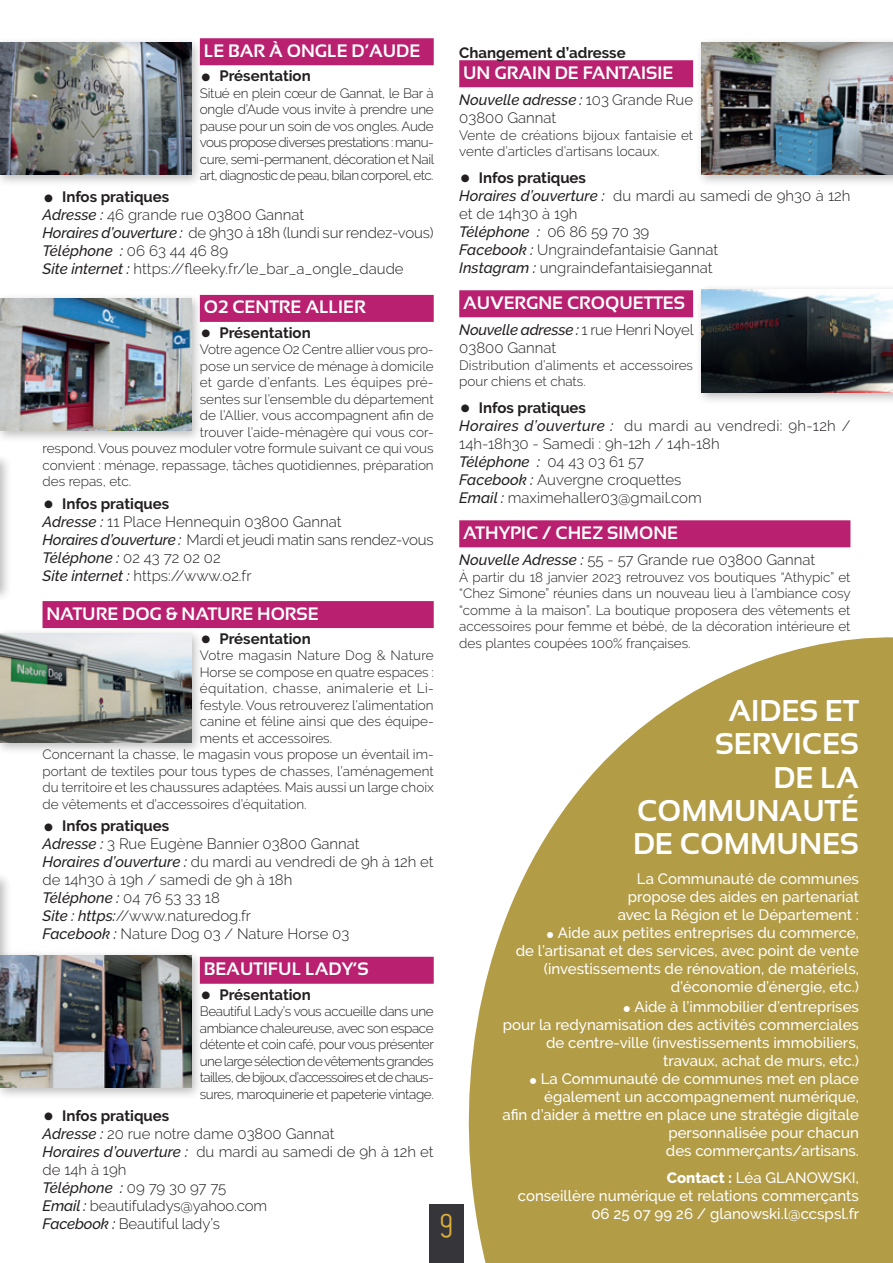
<style>
.page{position:relative;width:893px;height:1263px;background:#fff}
.page>*{position:absolute;margin:0;border:0;box-sizing:border-box;transform-origin:0 0}
.t1{font:700 30px/33px "Sansation";color:#fff;text-align:right}
.t2{font:30px "Thruster";color:#dcaf39}
.t3{font:700 18px "Sansation";color:#fff}
.t4{font:300 15px/18px "Raleway";color:#231f20}
.t5{font:500 15px/18px "Raleway";color:#fff;text-align:right}
.t6{font:700 15px "Raleway";color:#231f20}
.t7{font:300 13.5px/16.5px "Raleway";color:#231f20;text-align:justify}
.t8{font:300 13.5px "Raleway";letter-spacing:.025em;color:#231f20}
.s1{font-weight:900;font-size:33px}
.s2{font-weight:700}
.s3{font-weight:500;font-style:italic}
.s4{font-weight:900;font-size:25.5px}
.s5{font-weight:800}
</style>
<div class="page">
<div style="left:429px;top:1204px;width:34px;height:59px;background:#363539"></div>
<div style="left:0;top:452px;width:12px;height:150px;background:#231f20;opacity:.3"></div>
<div style="left:0;top:37px;width:204px;height:150px;background:#231f20;opacity:.3"></div>
<img style="left:0;top:43px;width:191px;height:131px">
<div style="left:0;top:293px;width:204px;height:150px;background:#231f20;opacity:.3"></div>
<img style="left:0;top:299px;width:191px;height:132px">
<div style="left:696px;top:37px;width:197px;height:150px;background:#231f20;opacity:.3"></div>
<img style="left:702px;top:43px;width:191px;height:131px">
<div style="left:696px;top:284px;width:197px;height:121px;background:#231f20;opacity:.3"></div>
<img style="left:702px;top:290px;width:191px;height:102px">
<div style="left:0;top:628px;width:204px;height:126px;background:#231f20;opacity:.3"></div>
<img style="left:0;top:634px;width:191px;height:108px">
<div style="left:0;top:950px;width:204px;height:150px;background:#231f20;opacity:.3"></div>
<img style="left:0;top:956px;width:191px;height:131px">
<div style="left:0;top:872px;width:12px;height:150px;background:#231f20;opacity:.3"></div>
<img style="left:0;top:878px;width:1px;height:132px">
<div style="left:200px;top:38px;width:234px;height:27px;background:#b92070"></div>
<div style="left:200px;top:295px;width:234px;height:27px;background:#b92070"></div>
<div style="left:43px;top:601px;width:391px;height:27px;background:#b92070"></div>
<div style="left:200px;top:957px;width:234px;height:27px;background:#b92070"></div>
<div style="left:459px;top:60px;width:234px;height:27px;background:#b92070"></div>
<div style="left:459px;top:290px;width:234px;height:27px;background:#b92070"></div>
<div style="left:459px;top:520px;width:391px;height:27px;background:#b92070"></div>
<svg style="left:463px;top:637px;width:430px;height:626px;fill:#b29c46"></svg>
<h2 class="t3" style="left:204px;top:40px;width:218px">LE BAR À ONGLE D’AUDE</h2>
<p class="t6" style="left:200px;top:67px;width:112px"><span class="s1">•</span> Présentation</p>
<p class="t7" style="left:200px;top:85px;width:236px">Situé en plein cœur de Gannat, le Bar à ongle d’Aude vous invite à prendre une pause pour un soin de vos ongles. Aude vous propose diverses prestations : manu&shy;cure, semi-permanent, décoration et Nail art, diagnostic de peau, bilan corporel, etc.</p>
<p class="t4" style="left:43px;top:188px;width:393px"><span class="s1">•</span> <span class="s2">Infos pratiques<br></span><span class="s3">Adresse :</span> 46 grande rue 03800 Gannat<br><span class="s3">Horaires d’ouverture :</span> de 9h30 à 18h (lundi sur rendez-vous)<br><span class="s3">Téléphone :</span> 06 63 44 46 89<br><span class="s3">Site internet :</span> https://fleeky.fr/le_bar_a_ongle_daude</p>
<h2 class="t3" style="left:204px;top:297px;width:163px">O2 CENTRE ALLIER</h2>
<p class="t6" style="left:200px;top:324px;width:112px"><span class="s1">•</span> Présentation</p>
<p class="t7" style="left:200px;top:341px;width:235px">Votre agence O2 Centre allier vous pro-</p>
<p class="t7" style="left:200px;top:358px;width:235px">pose un service de ménage à domicile</p>
<p class="t7" style="left:200px;top:374px;width:235px">et garde d’enfants. Les équipes pré-</p>
<p class="t7" style="left:200px;top:391px;width:235px">sentes sur l’ensemble du département</p>
<p class="t7" style="left:200px;top:407px;width:235px">de l’Allier, vous accompagnent afin de</p>
<p class="t7" style="left:200px;top:424px;width:235px">trouver l’aide-ménagère qui vous cor-</p>
<p class="t7" style="left:43px;top:440px;width:393px">respond. Vous pouvez moduler votre formule suivant ce qui vous</p>
<p class="t7" style="left:43px;top:457px;width:393px">convient : ménage, repassage, tâches quotidiennes, préparation</p>
<p class="t7" style="left:43px;top:473px;width:90px">des repas, etc.</p>
<p class="t4" style="left:43px;top:494px;width:393px"><span class="s1">•</span> <span class="s2">Infos pratiques<br></span><span class="s3">Adresse :</span> 11 Place Hennequin 03800 Gannat<br><span class="s3">Horaires d’ouverture :</span> Mardi et jeudi matin sans rendez-vous <span class="s3">Téléphone :</span> 02 43 72 02 02<br><span class="s3">Site internet :</span> https://www.o2.fr</p>
<h2 class="t3" style="left:46px;top:603px;width:274px">NATURE DOG &amp; NATURE HORSE</h2>
<p class="t6" style="left:200px;top:630px;width:112px"><span class="s1">•</span> Présentation</p>
<p class="t7" style="left:200px;top:647px;width:235px">Votre magasin Nature Dog &amp; Nature</p>
<p class="t7" style="left:200px;top:664px;width:235px">Horse se compose en quatre espaces :</p>
<p class="t8" style="left:200px;top:681px;width:235px">équitation, chasse, animalerie et Li-</p>
<p class="t7" style="left:200px;top:697px;width:235px">festyle. Vous retrouverez l’alimentation</p>
<p class="t7" style="left:200px;top:713px;width:235px">canine et féline ainsi que des équipe-</p>
<p class="t7" style="left:200px;top:730px;width:134px">ments et accessoires.</p>
<p class="t7" style="left:43px;top:746px;width:393px">Concernant la chasse, le magasin vous propose un éventail im-</p>
<p class="t7" style="left:43px;top:763px;width:393px">portant de textiles pour tous types de chasses, l’aménagement</p>
<p class="t7" style="left:43px;top:779px;width:393px">du territoire et les chaussures adaptées. Mais aussi un large choix</p>
<p class="t7" style="left:43px;top:796px;width:266px">de vêtements et d’accessoires d’équitation.</p>
<p class="t4" style="left:43px;top:817px;width:393px"><span class="s1">•</span> <span class="s2">Infos pratiques<br></span><span class="s3">Adresse :</span> 3 Rue Eugène Bannier 03800 Gannat<br><span class="s3">Horaires d’ouverture :</span> du mardi au vendredi de 9h à 12h et de 14h30 à 19h / samedi de 9h à 18h<br><span class="s3">Téléphone :</span> 04 76 53 33 18<br><span class="s3">Site : https:</span>//www.naturedog.fr<br><span class="s3">Facebook :</span> Nature Dog 03 / Nature Horse 03</p>
<h2 class="t3" style="left:204px;top:959px;width:166px">BEAUTIFUL LADY’S</h2>
<p class="t6" style="left:200px;top:986px;width:112px"><span class="s1">•</span> Présentation</p>
<p class="t7" style="left:200px;top:1003px;width:236px">Beautiful Lady’s vous accueille dans une ambiance chaleureuse, avec son espace détente et coin café, pour vous présenter une large sélection de vêtements grandes tailles, de bijoux, d’accessoires et de chaus&shy;sures, maroquinerie et papeterie vintage.</p>
<p class="t4" style="left:43px;top:1106px;width:393px"><span class="s1">•</span> <span class="s2">Infos pratiques<br></span><span class="s3">Adresse :</span> 20 rue notre dame 03800 Gannat<br><span class="s3">Horaires d’ouverture :</span> du mardi au samedi de 9h à 12h et de 14h à 19h<br><span class="s3">Téléphone :</span> 09 79 30 97 75<br><span class="s3">Email :</span> beautifuladys@yahoo.com<br><span class="s3">Facebook :</span> Beautiful lady’s</p>
<p class="t6" style="left:459px;top:44px;width:168px">Changement d’adresse</p>
<h2 class="t3" style="left:463px;top:62px;width:212px">UN GRAIN DE FANTAISIE</h2>
<p class="t4" style="left:459px;top:91px;width:235px"><span class="s3">Nouvelle adresse :</span> 103 Grande Rue<br>03800 Gannat</p>
<p class="t7" style="left:459px;top:127px;width:235px">Vente de créations bijoux fantaisie et vente d’articles d’artisans locaux.</p>
<p class="t4" style="left:459px;top:168px;width:393px"><span class="s1">•</span> <span class="s2">Infos pratiques<br></span><span class="s3">Horaires d’ouverture :</span> du mardi au samedi de 9h30 à 12h et de 14h30 à 19h<br><span class="s3">Téléphone :</span> 06 86 59 70 39<br><span class="s3">Facebook :</span> Ungraindefantaisie Gannat<br><span class="s3">Instagram :</span> ungraindefantaisiegannat</p>
<h2 class="t3" style="left:463px;top:292px;width:223px">AUVERGNE CROQUETTES</h2>
<p class="t4" style="left:459px;top:321px;width:236px"><span class="s3">Nouvelle adresse :</span> 1 rue Henri Noyel<br>03800 Gannat</p>
<p class="t7" style="left:459px;top:357px;width:235px">Distribution d’aliments et accessoires pour chiens et chats.</p>
<p class="t4" style="left:459px;top:398px;width:393px"><span class="s1">•</span> <span class="s2">Infos pratiques<br></span><span class="s3">Horaires d’ouverture :</span> du mardi au vendredi: 9h-12h / 14h-18h30 - Samedi : 9h-12h / 14h-18h<br><span class="s3">Téléphone :</span> 04 43 03 61 57<br><span class="s3">Facebook :</span> Auvergne croquettes<br><span class="s3">Email :</span> maximehaller03@gmail.com</p>
<h2 class="t3" style="left:463px;top:522px;width:216px">ATHYPIC / CHEZ SIMONE</h2>
<p class="t4" style="left:459px;top:551px;width:358px"><span class="s3">Nouvelle Adresse :</span> 55 - 57 Grande rue 03800 Gannat</p>
<p class="t7" style="left:459px;top:569px;width:393px">À partir du 18 janvier 2023 retrouvez vos boutiques “Athypic” et “Chez Simone” réunies dans un nouveau lieu à l’ambiance cosy “comme à la maison”. La boutique proposera des vêtements et accessoires pour femme et bébé, de la décoration intérieure et des plantes coupées 100% françaises.</p>
<h1 class="t1" style="left:633px;top:695px;width:227px">AIDES ET<br>SERVICES<br>DE LA<br>COMMUNAUTÉ<br>DE COMMUNES</h1>
<p class="t5" style="left:618px;top:870px;width:243px">La Communauté de communes propose des aides en partenariat avec la Région et le Département :</p>
<p class="t5" style="left:516px;top:924px;width:345px"><span class="s4">•</span> Aide aux petites entreprises du commerce,<br>de l’artisanat et des services, avec point de vente (investissements de rénovation, de matériels, d’économie d’énergie, etc.)</p>
<p class="t5" style="left:503px;top:998px;width:358px"><span class="s4">•</span> Aide à l’immobilier d’entreprises<br>pour la redynamisation des activités commerciales de centre-ville (investissements immobiliers, travaux, achat de murs, etc.)</p>
<p class="t5" style="left:502px;top:1070px;width:358px"><span class="s4">•</span> La Communauté de communes met en place également un accompagnement numérique,<br>afin d’aider à mettre en place une stratégie digitale personnalisée pour chacun<br>des commerçants/artisans.</p>
<p class="t5" style="left:518px;top:1169px;width:343px"><span class="s5">Contact :</span> Léa GLANOWSKI,<br>conseillère numérique et relations commerçants<br>06 25 07 99 26 / glanowski.l@ccspsl.fr</p>
<h1 class="t2" style="left:440px;top:1213px;width:14px">9</h1>
</div>
